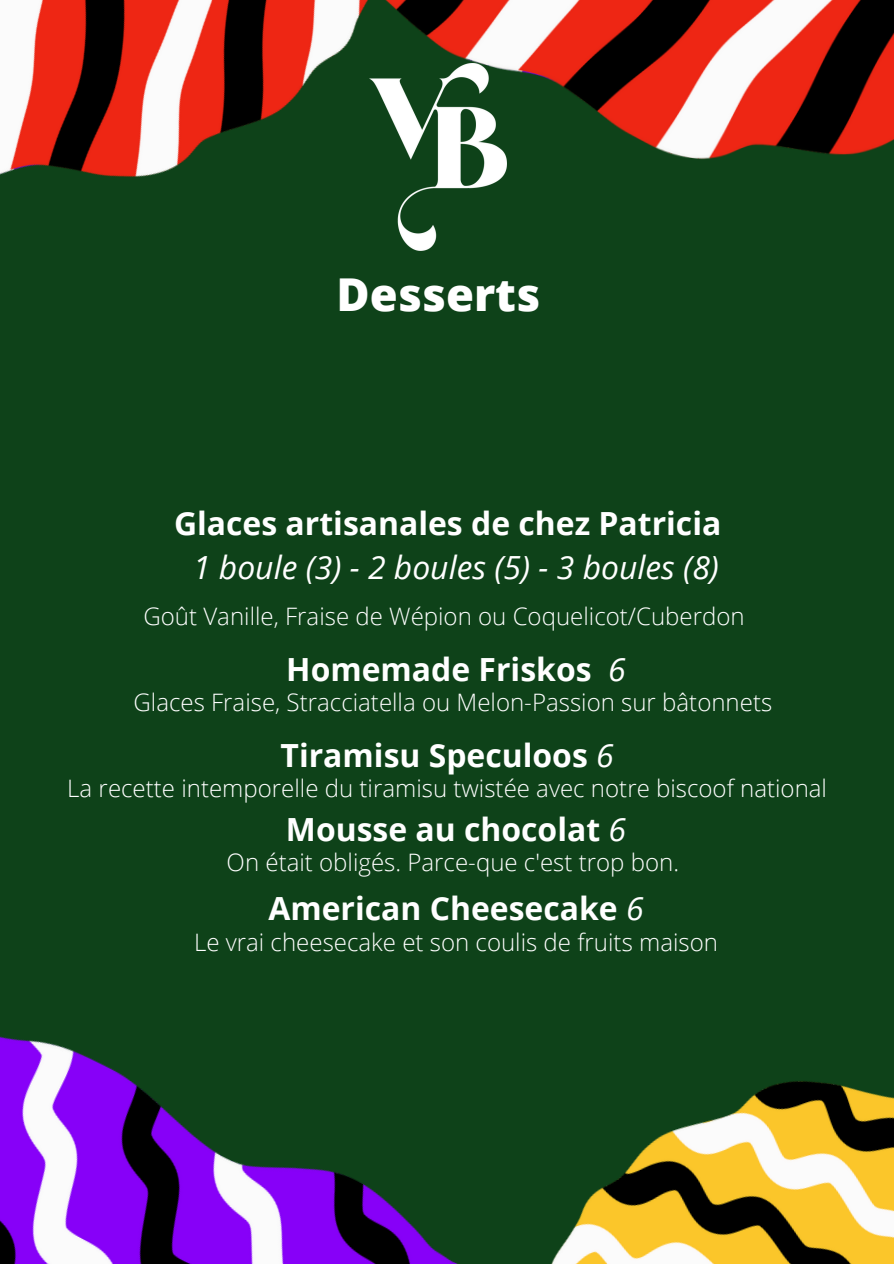
<style>
.page{position:relative;width:894px;height:1264px;background:#fff}
.page>*{position:absolute;margin:0;border:0;box-sizing:border-box;transform-origin:0 0}
.t1{font:800 45.3px "Open Sans";color:#fff}
.t2{font:700 31.95px "Open Sans";color:#fff}
.t3{font:italic 31.95px "Open Sans";color:#fff}
.t4{font:300 24px "Open Sans";color:#fff}
.s1{font-weight:400;font-style:italic}
</style>
<div class="page">
<div style="left:0;top:0;width:893px;height:1263px;background:#0e4219"></div>
<img style="left:0;top:1036px;width:369px;height:227px">
<img style="left:369px;top:1081px;width:524px;height:182px">
<img style="left:611px;top:0;width:282px;height:159px">
<img style="left:0;top:0;width:611px;height:251px">
<p class="t1" style="left:336px;top:262px;width:205px">Desserts</p>
<p class="t2" style="left:174px;top:500px;width:548px">Glaces artisanales de chez Patricia</p>
<p class="t3" style="left:193px;top:544px;width:527px">1 boule (3) - 2 boules (5) - 3 boules (8)</p>
<p class="t4" style="left:143px;top:599px;width:602px">Goût Vanille, Fraise de Wépion ou Coquelicot/Cuberdon</p>
<p class="t2" style="left:286px;top:647px;width:341px">Homemade Friskos <span class="s1">6</span></p>
<p class="t4" style="left:133px;top:685px;width:640px">Glaces Fraise, Stracciatella ou Melon-Passion sur bâtonnets</p>
<p class="t2" style="left:280px;top:732px;width:334px">Tiramisu Speculoos <span class="s1">6</span></p>
<p class="t4" style="left:67px;top:771px;width:761px">La recette intemporelle du tiramisu twistée avec notre biscoof national</p>
<p class="t2" style="left:286px;top:806px;width:341px">Mousse au chocolat <span class="s1">6</span></p>
<p class="t4" style="left:226px;top:845px;width:454px">On était obligés. Parce-que c'est trop bon.</p>
<p class="t2" style="left:268px;top:886px;width:376px">American Cheesecake <span class="s1">6</span></p>
<p class="t4" style="left:194px;top:925px;width:525px">Le vrai cheesecake et son coulis de fruits maison</p>
</div>
